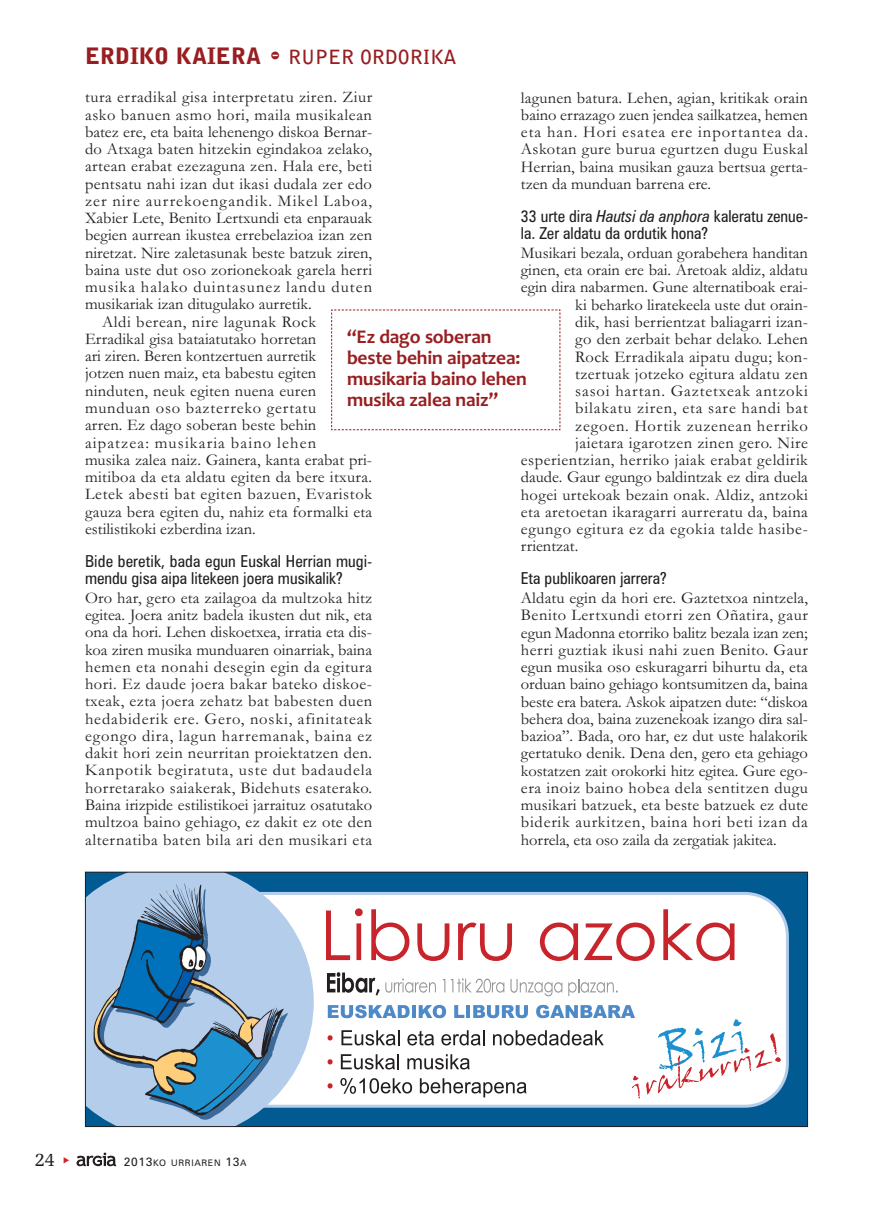
<style>
.page{position:relative;width:893px;height:1212px;background:#fff}
.page>*{position:absolute;margin:0;border:0;box-sizing:border-box;transform-origin:0 0}
.t1{font:700 19.5px/21px "Candara";letter-spacing:-.01em;color:#981e21}
.t2{font:700 19.5px "Bell Gothic Std";color:#981e21}
.t3{font:19.5px "Memoir";color:#231f20}
.t4{font:16.5px/17.2px "Garamond";letter-spacing:.02em;color:#231f20;text-align:justify}
.t5{font:16.5px "Garamond";color:#231f20}
.t6{font:condensed 16.5px/17.2px "Zurich BT";color:#231f20}
.t7{font:16.5px "Garamond";letter-spacing:.04em;color:#231f20}
.t8{font:16.5px "Garamond";letter-spacing:.065em;color:#231f20}
.t9{font:16.5px "Garamond";letter-spacing:.055em;color:#231f20}
.t10{font:16.5px "Garamond";letter-spacing:.07em;color:#231f20}
.t11{font:16.5px "Garamond";letter-spacing:.045em;color:#231f20}
.t12{font:16.5px "Garamond";letter-spacing:.05em;color:#231f20}
.t13{font:9px "Zurich BT";letter-spacing:.075em;color:#231f20}
.s1{font-weight:900;font-size:22.5px}
.s2{font-family:"Bodiac";font-weight:400;font-size:22.5px}
.s3{font-style:italic}
.s4{font-size:12px}
</style>
<div class="page">
<svg style="left:77px;top:1152px;width:39px;height:14px"></svg>
<svg style="left:331px;top:309px;width:230px;height:121px"></svg>
<div style="left:85px;top:872px;width:722px;height:254px;background:#015a92"></div>
<div style="left:164px;top:892px;width:625px;height:216px;background:#fff;border:3px solid #b3cdea;border-radius:43px"></div>
<svg style="left:87px;top:874px;width:227px;height:251px;fill:#b3cdea"></svg>
<svg style="left:328px;top:1083px;width:5px;height:5px"></svg>
<svg style="left:340px;top:1078px;width:72px;height:16px"></svg>
<svg style="left:420px;top:1078px;width:107px;height:19px"></svg>
<svg style="left:328px;top:1059px;width:5px;height:5px"></svg>
<svg style="left:341px;top:1054px;width:58px;height:15px"></svg>
<svg style="left:407px;top:1054px;width:63px;height:15px"></svg>
<svg style="left:328px;top:1035px;width:5px;height:5px"></svg>
<svg style="left:341px;top:1030px;width:59px;height:15px"></svg>
<svg style="left:407px;top:1030px;width:27px;height:15px"></svg>
<svg style="left:441px;top:1030px;width:44px;height:15px"></svg>
<svg style="left:493px;top:1030px;width:111px;height:15px"></svg>
<svg style="left:328px;top:1005px;width:82px;height:13px"></svg>
<hr style="left:412px;top:1005px;width:4px;height:13px;background:#4f8ac8">
<svg style="left:419px;top:1005px;width:27px;height:13px"></svg>
<svg style="left:454px;top:1005px;width:10px;height:13px"></svg>
<hr style="left:466px;top:1005px;width:4px;height:13px;background:#4f8ac8">
<svg style="left:473px;top:1005px;width:55px;height:13px"></svg>
<svg style="left:536px;top:1005px;width:99px;height:13px"></svg>
<svg style="left:97px;top:888px;width:191px;height:232px"></svg>
<svg style="left:93px;top:883px;width:191px;height:233px;fill:#b3cdea"></svg>
<svg style="left:94px;top:916px;width:188px;height:202px"></svg>
<svg style="left:327px;top:972px;width:109px;height:23px"></svg>
<svg style="left:443px;top:979px;width:2px;height:13px"></svg>
<svg style="left:451px;top:978px;width:53px;height:15px"></svg>
<svg style="left:510px;top:979px;width:52px;height:17px"></svg>
<svg style="left:568px;top:979px;width:50px;height:17px"></svg>
<svg style="left:326px;top:908px;width:37px;height:52px"></svg>
<svg style="left:371px;top:909px;width:38px;height:52px"></svg>
<svg style="left:417px;top:923px;width:32px;height:38px"></svg>
<svg style="left:458px;top:922px;width:54px;height:39px"></svg>
<svg style="left:540px;top:922px;width:38px;height:39px"></svg>
<svg style="left:584px;top:922px;width:71px;height:39px"></svg>
<svg style="left:663px;top:909px;width:71px;height:52px"></svg>
<svg style="left:632px;top:1076px;width:8px;height:22px"></svg>
<svg style="left:646px;top:1019px;width:135px;height:75px"></svg>
<div style="left:85px;top:872px;width:723px;height:255px;border:1px solid #231f20"></div>
<p class="t2" style="left:85px;top:46px;width:373px"><span class="s1">ERDIKO KAIERA</span> <span class="s2">-</span> RUPER ORDORIKA</p>
<p class="t4" style="left:85px;top:90px;width:289px">tura erradikal gisa interpretatu ziren. Ziur</p>
<p class="t4" style="left:85px;top:108px;width:288px">asko banuen asmo hori, maila musikalean</p>
<p class="t5" style="left:85px;top:126px;width:289px">batez ere, eta baita lehenengo diskoa Bernar-</p>
<p class="t4" style="left:85px;top:142px;width:288px">do Atxaga baten hitzekin egindakoa zelako,</p>
<p class="t4" style="left:85px;top:159px;width:289px">artean erabat ezezaguna zen. Hala ere, beti</p>
<p class="t4" style="left:85px;top:177px;width:288px">pentsatu nahi izan dut ikasi dudala zer edo</p>
<p class="t8" style="left:85px;top:195px;width:289px">zer nire aurrekoengandik. Mikel Laboa,</p>
<p class="t5" style="left:85px;top:212px;width:289px">Xabier Lete, Benito Lertxundi eta enparauak</p>
<p class="t4" style="left:85px;top:228px;width:289px">begien aurrean ikustea errebelazioa izan zen</p>
<p class="t5" style="left:85px;top:247px;width:289px">niretzat. Nire zaletasunak beste batzuk ziren,</p>
<p class="t4" style="left:85px;top:263px;width:289px">baina uste dut oso zorionekoak garela herri</p>
<p class="t8" style="left:85px;top:281px;width:289px">musika halako duintasunez landu duten</p>
<p class="t5" style="left:85px;top:299px;width:228px">musikariak izan ditugulako aurretik.</p>
<p class="t7" style="left:102px;top:316px;width:216px">Aldi berean, nire lagunak Rock</p>
<p class="t4" style="left:85px;top:332px;width:233px">Erradikal gisa bataiatutako horretan</p>
<p class="t5" style="left:85px;top:350px;width:233px">ari ziren. Beren kontzertuen aurretik</p>
<p class="t5" style="left:85px;top:368px;width:233px">jotzen nuen maiz, eta babestu egiten</p>
<p class="t4" style="left:85px;top:384px;width:233px">ninduten, neuk egiten nuena euren</p>
<p class="t12" style="left:85px;top:402px;width:233px">munduan oso bazterreko gertatu</p>
<p class="t4" style="left:85px;top:418px;width:233px">arren. Ez dago soberan beste behin</p>
<p class="t10" style="left:85px;top:437px;width:233px">aipatzea: musikaria baino lehen</p>
<p class="t4" style="left:85px;top:453px;width:289px">musika zalea naiz. Gainera, kanta erabat pri-</p>
<p class="t4" style="left:85px;top:470px;width:289px">mitiboa da eta aldatu egiten da bere itxura.</p>
<p class="t7" style="left:85px;top:488px;width:289px">Letek abesti bat egiten bazuen, Evaristok</p>
<p class="t4" style="left:85px;top:505px;width:289px">gauza bera egiten du, nahiz eta formalki eta</p>
<p class="t5" style="left:85px;top:523px;width:172px">estilistikoki ezberdina izan.</p>
<p class="t6" style="left:85px;top:554px;width:288px">Bide beretik, bada egun Euskal Herrian mugi&shy;mendu gisa aipa litekeen joera musikalik?</p>
<p class="t4" style="left:85px;top:591px;width:289px">Oro har, gero eta zailagoa da multzoka hitz egitea. Joera anitz badela ikusten dut nik, eta ona da hori. Lehen diskoetxea, irratia eta dis&shy;koa ziren musika munduaren oinarriak, baina hemen eta nonahi desegin egin da egitura hori. Ez daude joera bakar bateko diskoe&shy;txeak, ezta joera zehatz bat babesten duen hedabiderik ere. Gero, noski, afinitateak egongo dira, lagun harremanak, baina ez dakit hori zein neurritan proiektatzen den.<br>Kanpotik begiratuta, uste dut badaudela horretarako saiakerak, Bidehuts esaterako.<br>Baina irizpide estilistikoei jarraituz osatutako multzoa baino gehiago, ez dakit ez ote den alternatiba baten bila ari den musikari eta</p>
<p class="t4" style="left:521px;top:91px;width:289px">lagunen batura. Lehen, agian, kritikak orain baino errazago zuen jendea sailkatzea, hemen eta han. Hori esatea ere inportantea da.<br>Askotan gure burua egurtzen dugu Euskal Herrian, baina musikan gauza bertsua gerta&shy;tzen da munduan barrena ere.</p>
<p class="t6" style="left:521px;top:209px;width:289px">33 urte dira <span class="s3">Hautsi da anphora</span> kaleratu zenue&shy;la. Zer aldatu da ordutik hona?</p>
<p class="t5" style="left:521px;top:247px;width:289px">Musikari bezala, orduan gorabehera handitan</p>
<p class="t5" style="left:521px;top:264px;width:289px">ginen, eta orain ere bai. Aretoak aldiz, aldatu</p>
<p class="t5" style="left:521px;top:282px;width:289px">egin dira nabarmen. Gune alternatiboak erai-</p>
<p class="t5" style="left:575px;top:299px;width:234px">ki beharko liratekeela uste dut orain-</p>
<p class="t4" style="left:575px;top:315px;width:234px">dik, hasi berrientzat baliagarri izan-</p>
<p class="t4" style="left:575px;top:332px;width:234px">go den zerbait behar delako. Lehen</p>
<p class="t4" style="left:575px;top:350px;width:234px">Rock Erradikala aipatu dugu; kon-</p>
<p class="t4" style="left:575px;top:367px;width:234px">tzertuak jotzeko egitura aldatu zen</p>
<p class="t9" style="left:575px;top:385px;width:234px">sasoi hartan. Gaztetxeak antzoki</p>
<p class="t9" style="left:575px;top:402px;width:234px">bilakatu ziren, eta sare handi bat</p>
<p class="t11" style="left:575px;top:420px;width:234px">zegoen. Hortik zuzenean herriko</p>
<p class="t4" style="left:575px;top:436px;width:234px">jaietara igarotzen zinen gero. Nire</p>
<p class="t4" style="left:521px;top:453px;width:289px">esperientzian, herriko jaiak erabat geldirik</p>
<p class="t5" style="left:521px;top:471px;width:289px">daude. Gaur egungo baldintzak ez dira duela</p>
<p class="t4" style="left:521px;top:488px;width:289px">hogei urtekoak bezain onak. Aldiz, antzoki</p>
<p class="t4" style="left:521px;top:505px;width:289px">eta aretoetan ikaragarri aurreratu da, baina</p>
<p class="t7" style="left:521px;top:523px;width:289px">egungo egitura ez da egokia talde hasibe-</p>
<p class="t5" style="left:521px;top:540px;width:59px">rrientzat.</p>
<p class="t6" style="left:521px;top:571px;width:147px">Eta publikoaren jarrera?</p>
<p class="t4" style="left:521px;top:591px;width:289px">Aldatu egin da hori ere. Gaztetxoa nintzela, Benito Lertxundi etorri zen Oñatira, gaur egun Madonna etorriko balitz bezala izan zen; herri guztiak ikusi nahi zuen Benito. Gaur egun musika oso eskuragarri bihurtu da, eta orduan baino gehiago kontsumitzen da, baina beste era batera. Askok aipatzen dute: “diskoa behera doa, baina zuzenekoak izango dira sal&shy;bazioa”. Bada, oro har, ez dut uste halakorik gertatuko denik. Dena den, gero eta gehiago kostatzen zait orokorki hitz egitea. Gure ego&shy;era inoiz baino hobea dela sentitzen dugu musikari batzuek, eta beste batzuek ez dute biderik aurkitzen, baina hori beti izan da horrela, eta oso zaila da zergatiak jakitea.</p>
<p class="t1" style="left:347px;top:328px;width:181px">“Ez dago soberan beste behin aipatzea: musikaria baino lehen musika zalea naiz”</p>
<p class="t3" style="left:35px;top:1147px;width:22px">24</p>
<p class="t13" style="left:124px;top:1160px;width:124px"><span class="s4">2013</span>KO URRIAREN <span class="s4">13</span>A</p>
</div>
